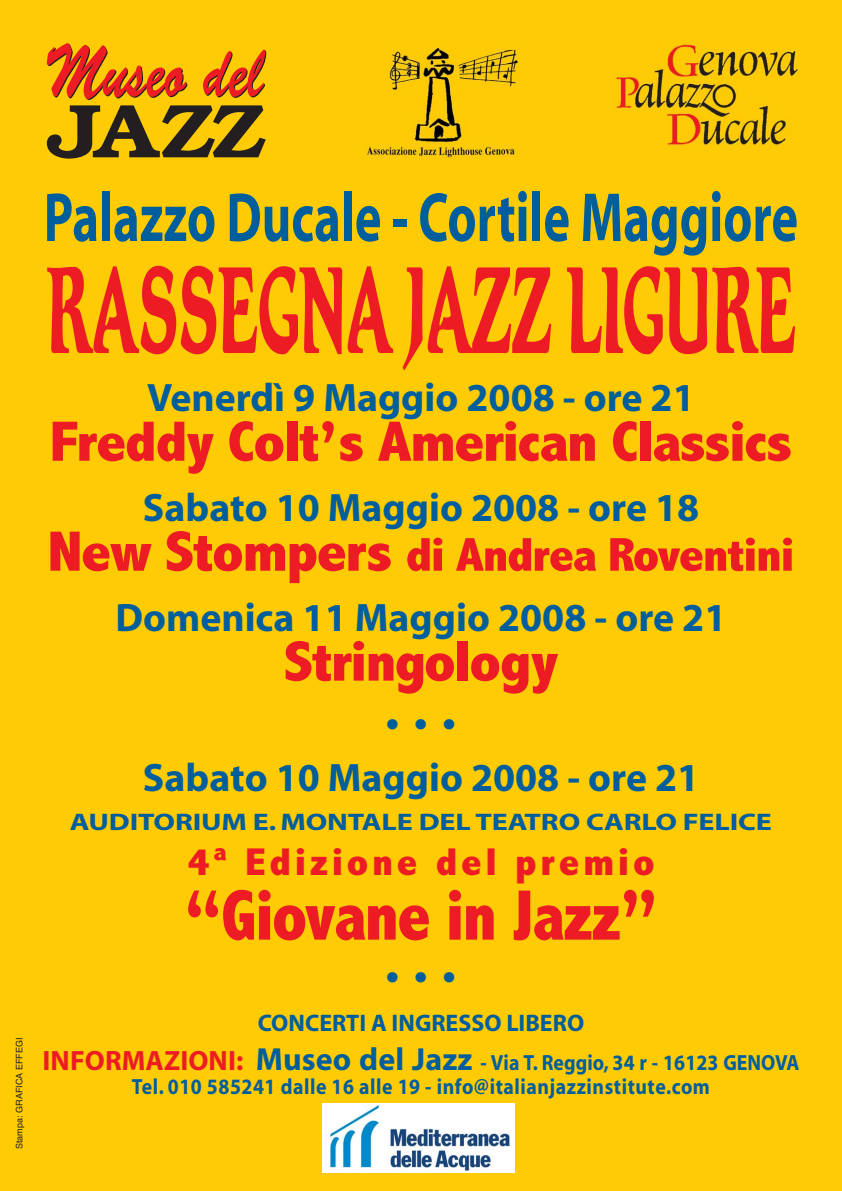
<style>
.page{position:relative;width:842px;height:1191px;background:#fff}
.page>*{position:absolute;margin:0;border:0;box-sizing:border-box;transform-origin:0 0}
.t1{font:700 120px "Romic";color:#ed1c24;scale:.53 1}
.t2{font:800 condensed 72px "Abadi";letter-spacing:-.025em;color:#ed1c24}
.t3{font:700 70px "Myriad";color:#005e9d;scale:.72 1}
.t4{font:800 condensed 57.3px "Abadi";letter-spacing:-.025em;color:#ed1c24;scale:1.13 1}
.t5{font:800 condensed 47.8px "Abadi";letter-spacing:-.025em;color:#ed1c24;scale:1.13 1}
.t6{font:700 39.8px "Myriad";color:#005e9d}
.t7{font:800 condensed 39px "Abadi";letter-spacing:.08em;color:#ed1c24;scale:1.13 1}
.t8{font:800 condensed 36px "Abadi";color:#005e9d}
.t9{font:700 24px "Myriad";letter-spacing:-.005em;color:#005e9d;scale:1.26 1}
.t10{font:700 24px "Myriad";letter-spacing:-.005em;color:#005e9d}
.t11{font:700 22px/24px "Myriad";letter-spacing:.025em;color:#005e9d;text-align:center;scale:.9 1}
.t12{font:9px "Helvetica";color:#231f20}
.s1{font-size:57.3px}
.s2{font-size:28px;color:#ed1c24}
.s3{font-size:32px}
</style>
<div class="page">
<div style="left:0;top:1px;width:842px;height:1190px;background:#ffcb04"></div>
<svg style="left:47px;top:43px;width:219px;height:116px"></svg>
<img style="left:615px;top:44px;width:184px;height:102px">
<div style="left:323px;top:1103px;width:192px;height:70px;background:#fff"></div>
<img style="left:331px;top:1105px;width:178px;height:65px">
<img style="left:366px;top:48px;width:153px;height:110px">
<p class="t12" style="left:16px;top:1149px;width:113px;rotate:-90deg">Stampa: GRAFICA EFFEGI</p>
<h3 class="t3" style="left:44px;top:191px;width:1049px">Palazzo Ducale - Cortile Maggiore</h3>
<h1 class="t1" style="left:47px;top:267px;width:1414px">RASSEGNA JAZZ LIGURE</h1>
<h3 class="t6" style="left:147px;top:382px;width:549px">Venerdì 9 Maggio 2008 - ore 21</h3>
<h3 class="t4" style="left:49px;top:422px;width:659px">Freddy Colt’s American Classics</h3>
<h3 class="t6" style="left:143px;top:492px;width:558px">Sabato 10 Maggio 2008 - ore 18</h3>
<h3 class="t5" style="left:48px;top:538px;width:662px"><span class="s1">New Stompers</span> di Andrea Roventini</h3>
<h3 class="t6" style="left:115px;top:602px;width:613px">Domenica 11 Maggio 2008 - ore 21</h3>
<h3 class="t4" style="left:284px;top:641px;width:245px">Stringology</h3>
<h3 class="t8" style="left:386px;top:713px;width:71px">• • •</h3>
<h3 class="t6" style="left:143px;top:762px;width:558px">Sabato 10 Maggio 2008 - ore 21</h3>
<p class="t9" style="left:70px;top:812px;width:559px">AUDITORIUM E. MONTALE DEL TEATRO CARLO FELICE</p>
<h3 class="t7" style="left:187px;top:848px;width:415px">4ª Edizione del premio</h3>
<h2 class="t2" style="left:185px;top:890px;width:474px">“Giovane in Jazz”</h2>
<h3 class="t8" style="left:386px;top:965px;width:71px">• • •</h3>
<p class="t10" style="left:258px;top:1014px;width:328px">CONCERTI A INGRESSO LIBERO</p>
<p class="t11" style="left:43px;top:1052px;width:842px"><span class="s2">INFORMAZIONI:</span> <span class="s3">Museo del Jazz</span> - Via T. Reggio, 34 r - 16123 GENOVA<br>Tel. 010 585241 dalle 16 alle 19 - info@italianjazzinstitute.com</p>
</div>
